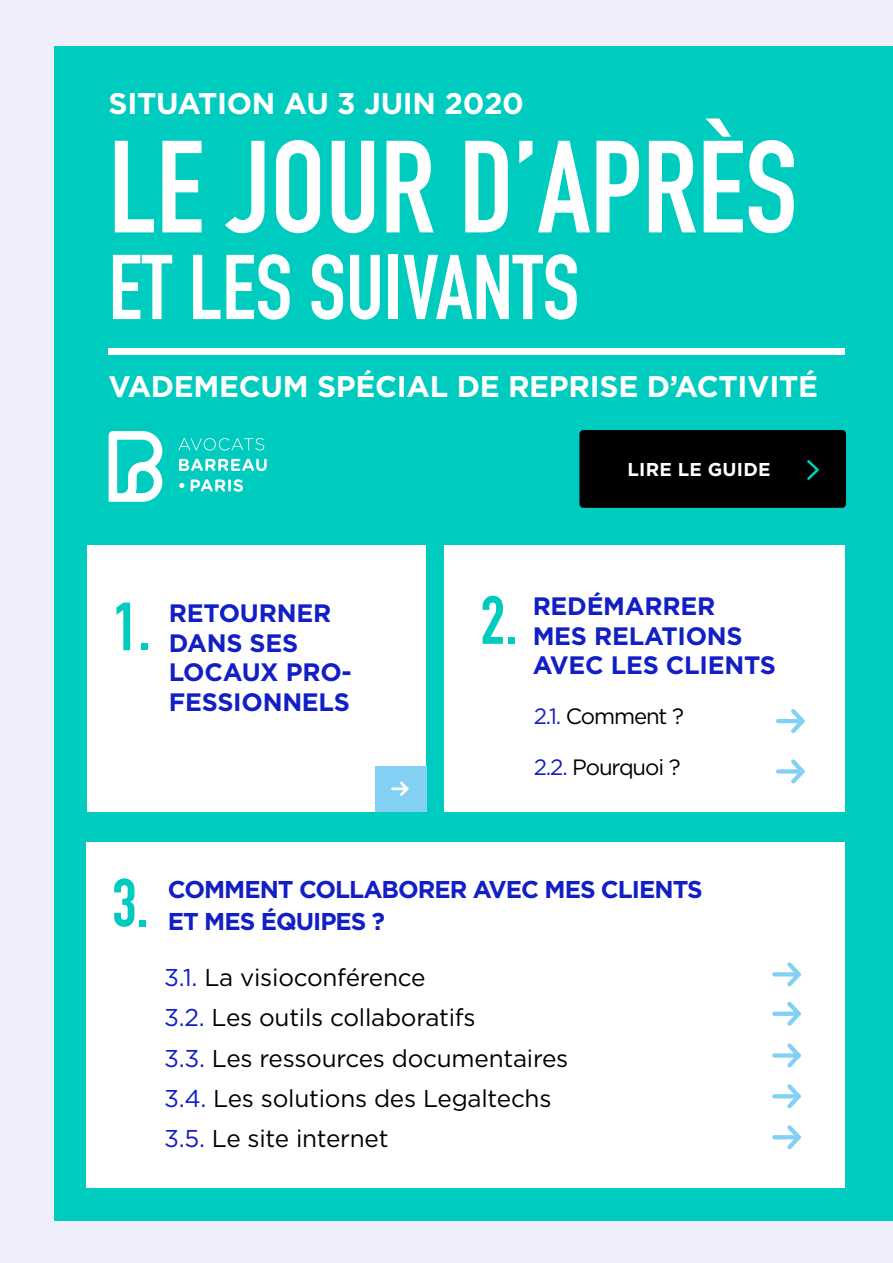
<style>
.page{position:relative;width:893px;height:1263px;background:#eeeffb}
.page>*{position:absolute;margin:0;border:0;box-sizing:border-box;transform-origin:0 0}
.t1{font:700 128.7px "DIN Condensed";color:#fff}
.t2{font:700 90.3px "DIN Condensed";color:#fff}
.t3{font:700 66.9px "DIN Condensed";color:#00cbbf}
.t4{font:700 29.85px "Gotham";letter-spacing:-.01em;color:#fff}
.t5{font:700 25.2px/29.4px "Gotham";letter-spacing:-.01em;color:#121fc4}
.t6{font:24.3px/40px "Gotham";letter-spacing:-.01em;color:#000}
.t7{font:700 24.3px/31.5px "Gotham";letter-spacing:-.04em;color:#121fc4}
.t8{font:22.2px "Gotham";letter-spacing:-.05em;color:#000}
.t9{font:700 18.6px "Gotham";letter-spacing:.01em;color:#fff}
.s1{color:#121fc4}
.s2{color:#121ec5}
</style>
<div class="page">
<div style="left:54px;top:47px;width:839px;height:1174px;background:#00cbbf"></div>
<div style="left:86px;top:842px;width:759px;height:346px;background:#fff"></div>
<svg style="left:774px;top:972px;width:9px;height:4px"></svg>
<svg style="left:783px;top:962px;width:18px;height:25px"></svg>
<div style="left:774px;top:1011px;width:25px;height:5px;background:#83d0f5"></div>
<svg style="left:783px;top:1001px;width:18px;height:25px"></svg>
<div style="left:774px;top:1053px;width:25px;height:5px;background:#83d0f5"></div>
<svg style="left:783px;top:1043px;width:18px;height:25px"></svg>
<svg style="left:774px;top:1094px;width:9px;height:4px"></svg>
<svg style="left:783px;top:1084px;width:18px;height:25px"></svg>
<svg style="left:774px;top:1135px;width:9px;height:4px"></svg>
<svg style="left:783px;top:1125px;width:18px;height:25px"></svg>
<div style="left:87px;top:545px;width:338px;height:267px;background:#fff"></div>
<div style="left:444px;top:545px;width:401px;height:267px;background:#fff"></div>
<div style="left:375px;top:766px;width:51px;height:46px;background:#83d0f5"></div>
<svg style="left:391px;top:782px;width:18px;height:14px"></svg>
<hr style="left:778px;top:719px;width:24px;height:4px;background:#83d0f5">
<svg style="left:787px;top:709px;width:18px;height:24px"></svg>
<div style="left:778px;top:769px;width:24px;height:5px;background:#83d0f5"></div>
<svg style="left:787px;top:759px;width:18px;height:25px"></svg>
<div style="left:579px;top:430px;width:267px;height:78px;background:#000;border-radius:4px"></div>
<svg style="left:807px;top:460px;width:12px;height:20px"></svg>
<svg style="left:109px;top:431px;width:53px;height:71px"></svg>
<svg style="left:179px;top:479px;width:64px;height:13px"></svg>
<svg style="left:179px;top:459px;width:88px;height:12px"></svg>
<svg style="left:179px;top:438px;width:85px;height:12px"></svg>
<div style="left:109px;top:349px;width:736px;height:6px;background:#fff"></div>
<p class="t4" style="left:109px;top:84px;width:417px">SITUATION AU 3 JUIN 2020</p>
<h1 class="t1" style="left:109px;top:101px;width:690px">LE JOUR D’APRÈS</h1>
<h2 class="t2" style="left:109px;top:227px;width:472px">ET LES SUIVANTS</h2>
<p class="t4" style="left:109px;top:366px;width:711px">VADEMECUM SPÉCIAL DE REPRISE D’ACTIVITÉ</p>
<p class="t9" style="left:628px;top:457px;width:144px">LIRE LE GUIDE</p>
<h3 class="t3" style="left:113px;top:582px;width:39px">1.</h3>
<h3 class="t3" style="left:480px;top:575px;width:39px">2.</h3>
<p class="t5" style="left:169px;top:599px;width:184px">RETOURNER<br>DANS SES<br>LOCAUX PRO-<br>FESSIONNELS</p>
<p class="t5" style="left:533px;top:591px;width:245px">REDÉMARRER<br>MES RELATIONS<br>AVEC LES CLIENTS</p>
<p class="t8" style="left:534px;top:702px;width:152px"><span class="s1">2.1.</span> Comment ?</p>
<p class="t8" style="left:534px;top:753px;width:148px"><span class="s1">2.2.</span> Pourquoi ?</p>
<h3 class="t3" style="left:112px;top:858px;width:39px">3.</h3>
<p class="t7" style="left:168px;top:874px;width:536px">COMMENT COLLABORER AVEC MES CLIENTS<br>ET MES ÉQUIPES ?</p>
<p class="t6" style="left:164px;top:957px;width:406px"><span class="s2">3.1.</span> La visioconférence<br><span class="s2">3.2.</span> Les outils collaboratifs<br><span class="s2">3.3.</span> Les ressources documentaires<br><span class="s2">3.4.</span> Les solutions des Legaltechs<br><span class="s2">3.5.</span> Le site internet</p>
</div>
